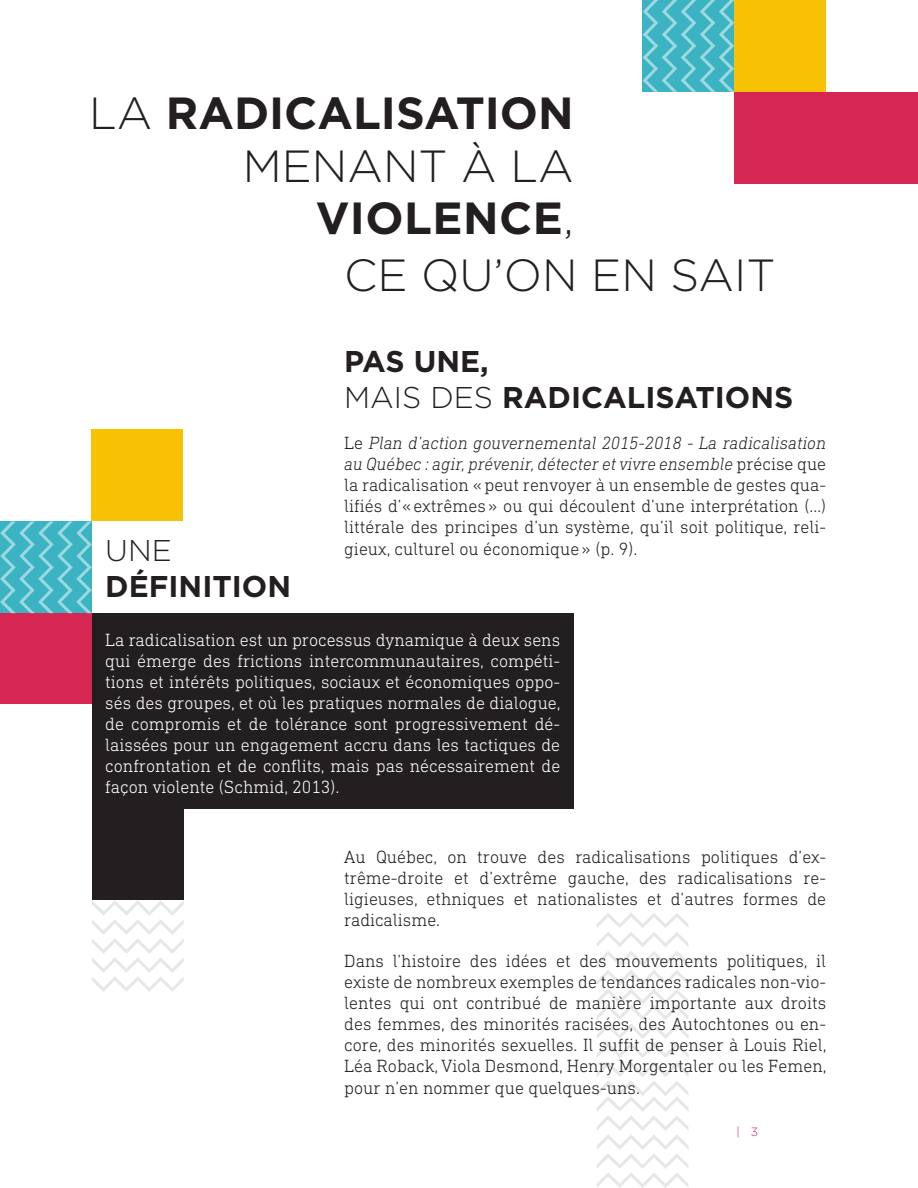
<style>
.page{position:relative;width:918px;height:1188px;background:#fff}
.page>*{position:absolute;margin:0;border:0;box-sizing:border-box;transform-origin:0 0}
.t1{font:700 45px/52.5px "Gotham";color:#231f20;text-align:right}
.t2{font:300 45px "Gotham";color:#231f20}
.t3{font:700 30px/36px "Gotham";color:#231f20}
.t4{font:300 18px/21.1px "DIN Next Slab Pro";color:#231f20;text-align:justify}
.t5{font:300 18px/21px "DIN Next Slab Pro";color:#fff;text-align:justify}
.t6{font:300 12px "Gotham";color:#d62652}
.s1{font-weight:300}
.s2{font-style:italic}
</style>
<div class="page">
<svg style="left:597px;top:913px;width:92px;height:275px"></svg>
<div style="left:92px;top:613px;width:482px;height:195px;background:#231f20"></div>
<div style="left:0;top:612px;width:92px;height:92px;background:#d62652"></div>
<div style="left:91px;top:429px;width:92px;height:92px;background:#f7c203"></div>
<div style="left:92px;top:808px;width:92px;height:92px;background:#231f20"></div>
<svg style="left:0;top:521px;width:92px;height:93px;background:#52b9c7"></svg>
<div style="left:826px;top:92px;width:92px;height:92px;background:#d62652"></div>
<div style="left:734px;top:92px;width:92px;height:92px;background:#d62652"></div>
<div style="left:734px;top:0;width:92px;height:92px;background:#f7c203"></div>
<svg style="left:643px;top:0;width:91px;height:92px;background:#51bbc8"></svg>
<svg style="left:92px;top:900px;width:92px;height:92px"></svg>
<p class="t1" style="left:89px;top:86px;width:486px"><span class="s1">LA</span> RADICALISATION<br><span class="s1">MENANT À LA<br></span>VIOLENCE<span class="s1">,</span></p>
<p class="t2" style="left:344px;top:250px;width:433px">CE QU’ON EN SAIT</p>
<p class="t3" style="left:105px;top:531px;width:187px"><span class="s1">UNE<br></span>DÉFINITION</p>
<p class="t3" style="left:344px;top:343px;width:451px">PAS UNE,<br><span class="s1">MAIS DES</span> RADICALISATIONS</p>
<p class="t4" style="left:344px;top:432px;width:483px">Le <span class="s2">Plan d’action gouvernemental 2015-2018 - La radicalisation au Québec : agir, prévenir, détecter et vivre ensemble</span> précise que la radicalisation «peut renvoyer à un ensemble de gestes qua&shy;lifiés d’«extrêmes» ou qui découlent d’une interprétation (…) littérale des principes d’un système, qu’il soit politique, reli&shy;gieux, culturel ou économique» (p. 9).</p>
<p class="t5" style="left:105px;top:630px;width:457px">La radicalisation est un processus dynamique à deux sens qui émerge des frictions intercommunautaires, compéti&shy;tions et intérêts politiques, sociaux et économiques oppo&shy;sés des groupes, et où les pratiques normales de dialogue, de compromis et de tolérance sont progressivement dé&shy;laissées pour un engagement accru dans les tactiques de confrontation et de conflits, mais pas nécessairement de façon violente (Schmid, 2013).</p>
<p class="t4" style="left:344px;top:846px;width:483px">Au Québec, on trouve des radicalisations politiques d’ex&shy;trême-droite et d’extrême gauche, des radicalisations re&shy;ligieuses, ethniques et nationalistes et d’autres formes de radicalisme.</p>
<p class="t4" style="left:344px;top:950px;width:484px">Dans l’histoire des idées et des mouvements politiques, il existe de nombreux exemples de tendances radicales non-vio&shy;lentes qui ont contribué de manière importante aux droits des femmes, des minorités racisées, des Autochtones ou en&shy;core, des minorités sexuelles. Il suffit de penser à Louis Riel, Léa Roback, Viola Desmond, Henry Morgentaler ou les Femen, pour n’en nommer que quelques-uns.</p>
<p class="t6" style="left:736px;top:1125px;width:23px">| 3</p>
</div>
